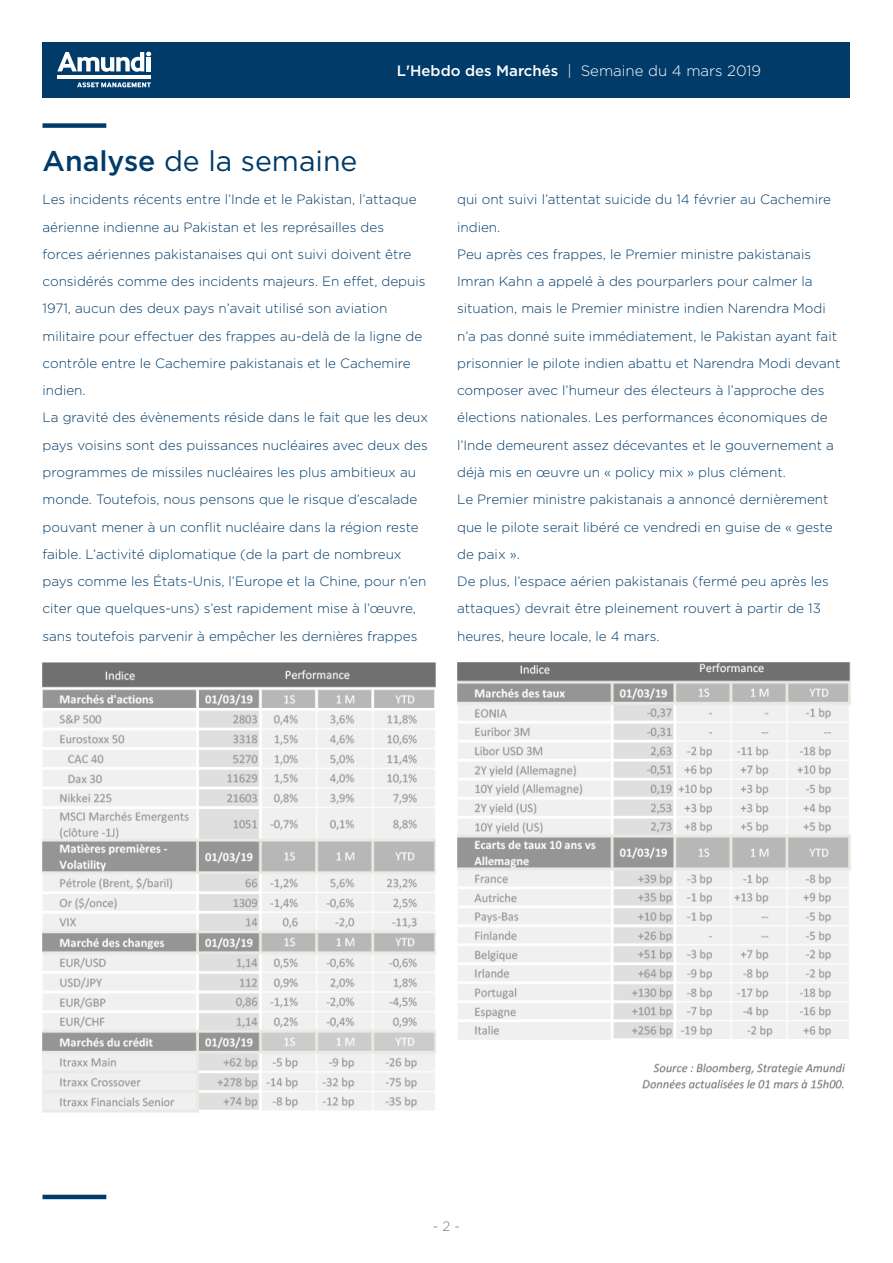
<style>
.page{position:relative;width:893px;height:1263px;background:#fff}
.page>*{position:absolute;margin:0;border:0;box-sizing:border-box;transform-origin:0 0}
.t1{font:28.5px "Gotham";color:#003b69}
.t2{font:300 15px "Gotham";color:#fff}
.t3{font:300 13.5px/27.3px "Gotham";color:#003b69}
.t4{font:300 13.5px "Gotham";color:#787a7b}
.s1{font-weight:500}
</style>
<div class="page">
<div style="left:43px;top:43px;width:807px;height:55px;background:#003b69"></div>
<svg style="left:57px;top:52px;width:94px;height:20px"></svg>
<hr style="left:147px;top:57px;width:4px;height:14px;background:#fff">
<hr style="left:58px;top:75px;width:93px;height:4px;background:#fff">
<svg style="left:77px;top:82px;width:74px;height:6px"></svg>
<div style="left:43px;top:123px;width:63px;height:5px;background:#003b69"></div>
<hr style="left:43px;top:1195px;width:63px;height:4px;background:#003b69">
<img style="left:43px;top:663px;width:393px;height:449px">
<img style="left:457px;top:663px;width:393px;height:425px">
<p class="t2" style="left:397px;top:61px;width:366px"><span class="s1">L'Hebdo des Marchés</span> | Semaine du 4 mars 2019</p>
<h1 class="t1" style="left:43px;top:142px;width:316px"><span class="s1">Analyse</span> de la semaine</h1>
<p class="t3" style="left:43px;top:185px;width:387px">Les incidents récents entre l’Inde et le Pakistan, l’attaque aérienne indienne au Pakistan et les représailles des<br>forces aériennes pakistanaises qui ont suivi doivent être considérés comme des incidents majeurs. En effet, depuis 1971, aucun des deux pays n’avait utilisé son aviation militaire pour effectuer des frappes au-delà de la ligne de contrôle entre le Cachemire pakistanais et le Cachemire indien.<br>La gravité des évènements réside dans le fait que les deux pays voisins sont des puissances nucléaires avec deux des programmes de missiles nucléaires les plus ambitieux au monde. Toutefois, nous pensons que le risque d’escalade pouvant mener à un conflit nucléaire dans la région reste faible. L’activité diplomatique (de la part de nombreux pays comme les États-Unis, l’Europe et la Chine, pour n’en citer que quelques-uns) s’est rapidement mise à l’œuvre, sans toutefois parvenir à empêcher les dernières frappes</p>
<p class="t3" style="left:457px;top:185px;width:385px">qui ont suivi l’attentat suicide du 14 février au Cachemire indien.<br>Peu après ces frappes, le Premier ministre pakistanais Imran Kahn a appelé à des pourparlers pour calmer la situation, mais le Premier ministre indien Narendra Modi n’a pas donné suite immédiatement, le Pakistan ayant fait prisonnier le pilote indien abattu et Narendra Modi devant composer avec l’humeur des électeurs à l’approche des élections nationales. Les performances économiques de l’Inde demeurent assez décevantes et le gouvernement a déjà mis en œuvre un « policy mix » plus clément.<br>Le Premier ministre pakistanais a annoncé dernièrement que le pilote serait libéré ce vendredi en guise de « geste de paix ».<br>De plus, l’espace aérien pakistanais (fermé peu après les attaques) devrait être pleinement rouvert à partir de 13 heures, heure locale, le 4 mars.</p>
<p class="t4" style="left:433px;top:1218px;width:29px">- 2 -</p>
</div>
